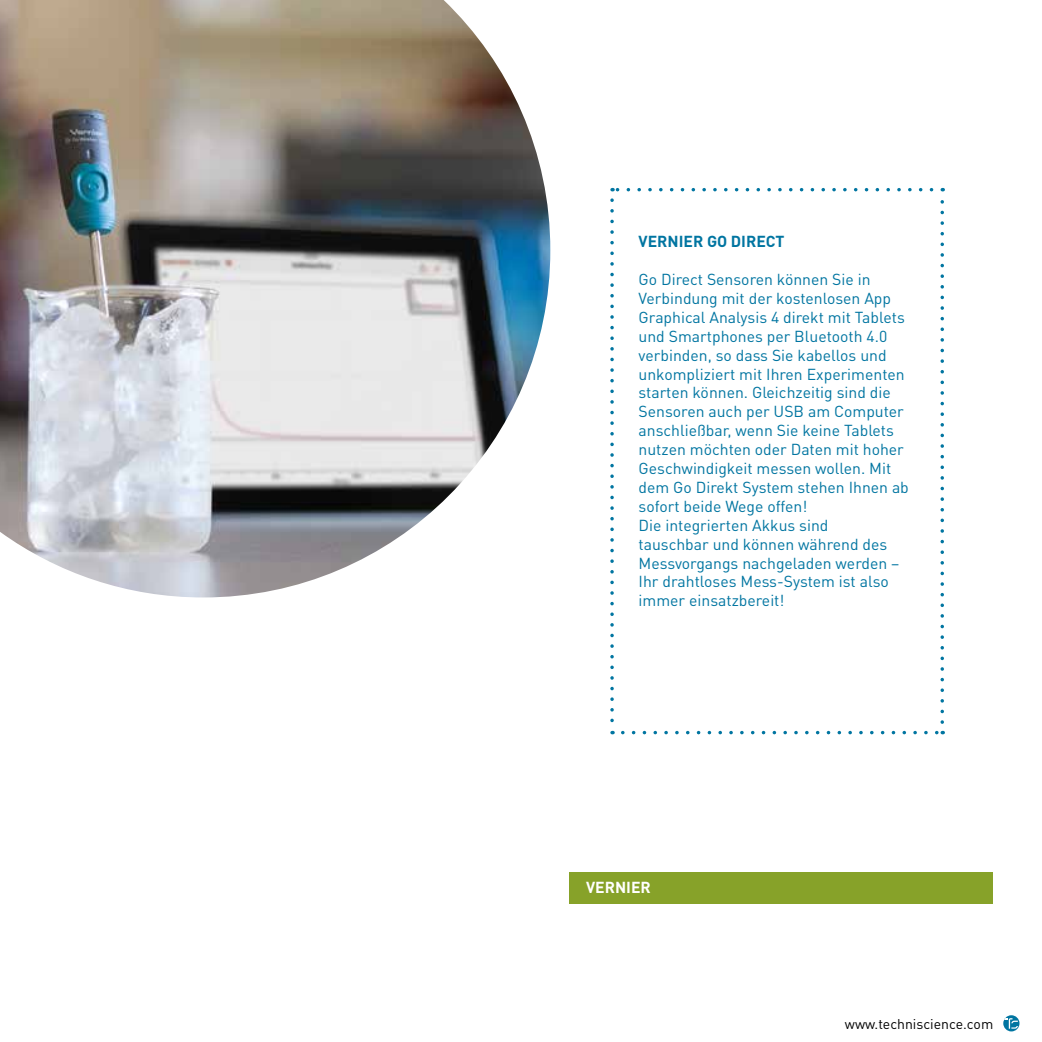
<style>
.page{position:relative;width:1042px;height:1042px;background:#fff}
.page>*{position:absolute;margin:0;border:0;box-sizing:border-box;transform-origin:0 0}
.t1{font:15.75px/18.9px "DIN Pro";color:#0075a1}
.t2{font:700 15.75px "DIN Pro";color:#0075a1}
.t3{font:700 15.75px "DIN Pro";color:#fff}
.t4{font:14px "DIN Pro";color:#000}
</style>
<div class="page">
<svg style="left:1003px;top:1015px;width:16px;height:16px"></svg>
<svg style="left:1003px;top:1018px;width:15px;height:10px"></svg>
<svg style="left:610px;top:200px;width:4px;height:534px"></svg>
<svg style="left:623px;top:731px;width:320px;height:3px"></svg>
<svg style="left:940px;top:188px;width:4px;height:534px"></svg>
<svg style="left:612px;top:188px;width:319px;height:3px"></svg>
<img style="left:0;top:0;width:550px;height:597px">
<div style="left:569px;top:872px;width:423px;height:31px;background:#87a229"></div>
<p class="t2" style="left:638px;top:231px;width:147px">VERNIER GO DIRECT</p>
<p class="t1" style="left:638px;top:269px;width:272px">Go Direct Sensoren können Sie in Verbindung mit der kostenlosen App Graphical Analysis 4 direkt mit Tablets und Smartphones per Bluetooth 4.0 verbinden, so dass Sie kabellos und unkompliziert mit Ihren Experimenten starten können. Gleichzeitig sind die Sensoren auch per USB am Computer anschließbar, wenn Sie keine Tablets nutzen möchten oder Daten mit hoher Geschwindigkeit messen wollen. Mit dem Go Direkt System stehen Ihnen ab sofort beide Wege offen!<br>Die integrierten Akkus sind<br>tauschbar und können während des Messvorgangs nachgeladen werden – Ihr drahtloses Mess-System ist also immer einsatzbereit!</p>
<p class="t3" style="left:586px;top:877px;width:66px">VERNIER</p>
<p class="t4" style="left:845px;top:1014px;width:150px">www.techniscience.com</p>
</div>
